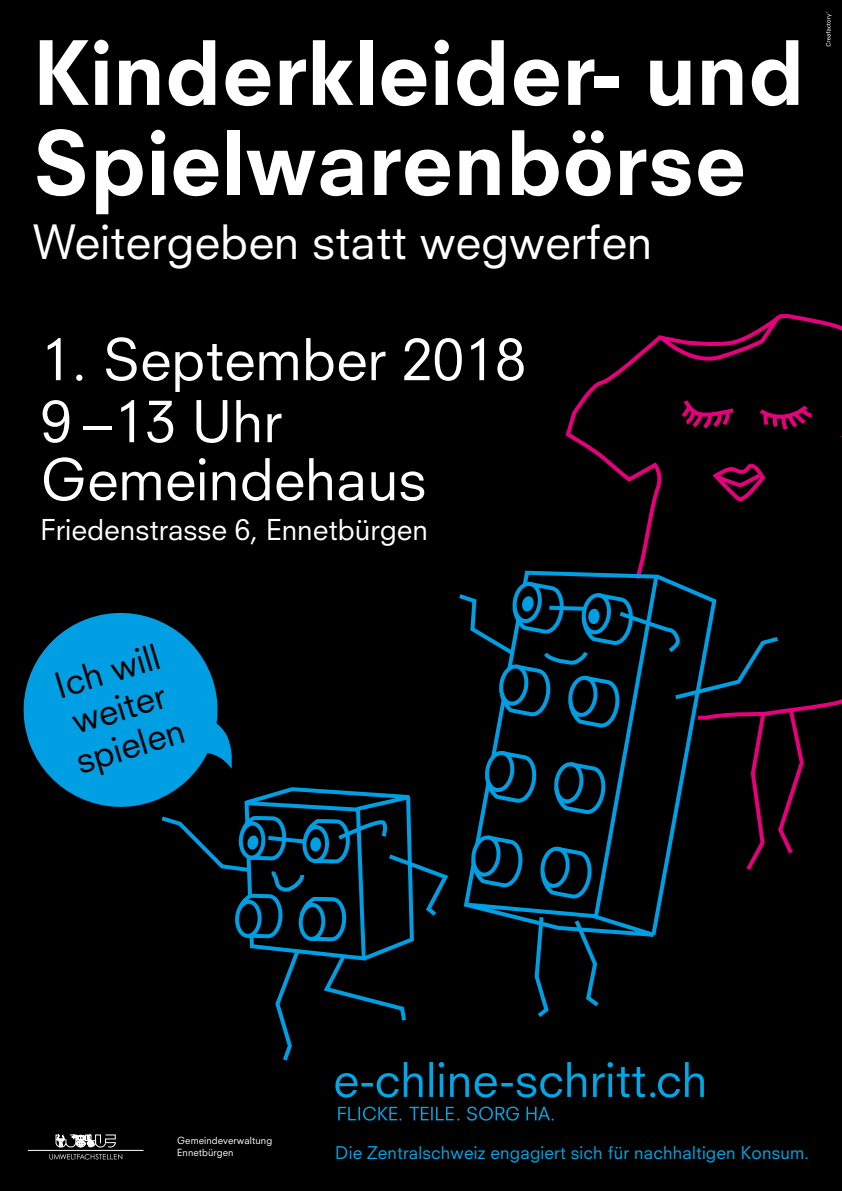
<style>
.page{position:relative;width:842px;height:1191px;background:#000}
.page>*{position:absolute;margin:0;border:0;box-sizing:border-box;transform-origin:0 0}
.t1{font:800 86px/90px "Neuzeit S";color:#fff}
.t2{font:56px/60px "Neuzeit S";color:#fff}
.t3{font:46px "Neuzeit S";color:#fff}
.t4{font:34.7px/38.9px "Neuzeit S";color:#000}
.t5{font:28px "Neuzeit S";color:#fff}
.t6{font:17.1px "Neuzeit S";letter-spacing:.01em;color:#00a8e7}
.t7{font:9.6px/11.5px "Neuzeit S";letter-spacing:.01em;color:#fff}
</style>
<div class="page">
<div style="left:564px;top:313px;width:278px;height:431px;background:#000"></div>
<svg style="left:657px;top:311px;width:127px;height:55px;background:#220012"></svg>
<svg style="left:11px;top:600px;width:146px;height:219px;background:#006b99"></svg>
<svg style="left:157px;top:571px;width:649px;height:526px;background:#010f17"></svg>
<svg style="left:338px;top:1106px;width:216px;height:14px;background:#002635"></svg>
<svg style="left:56px;top:1134px;width:60px;height:13px"></svg>
<hr style="left:28px;top:1150px;width:115px;height:1px;background:#fff">
<svg style="left:50px;top:1154px;width:72px;height:5px"></svg>
<svg style="left:826px;top:12px;width:6px;height:34px"></svg>
<h1 class="t1" style="left:33px;top:28px;width:774px">Kinderkleider- und<br>Spielwarenbörse</h1>
<h3 class="t3" style="left:33px;top:214px;width:621px">Weitergeben statt wegwerfen</h3>
<h2 class="t2" style="left:40px;top:329px;width:487px">1. September 2018<br>9 – 13 Uhr<br>Gemeindehaus</h2>
<h3 class="t5" style="left:40px;top:513px;width:389px">Friedenstrasse 6, Ennetbürgen</h3>
<h3 class="t4" style="left:48px;top:668px;width:113px;rotate:-17deg">Ich will weiter spielen</h3>
<p class="t7" style="left:177px;top:1134px;width:97px">Gemeindeverwaltung<br>Ennetbürgen</p>
<p class="t6" style="left:335px;top:1142px;width:475px">Die Zentralschweiz engagiert sich für nachhaltigen Konsum.</p>
</div>
